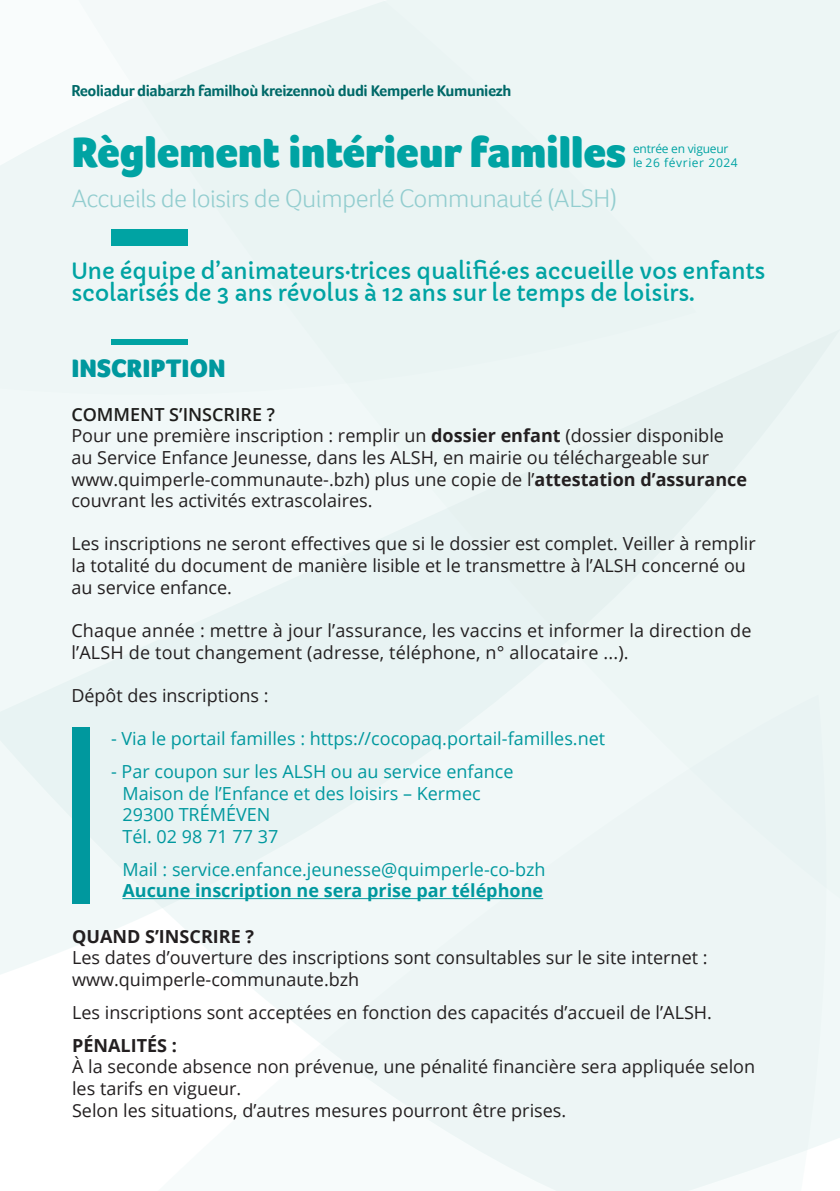
<style>
.page{position:relative;width:840px;height:1191px;background:#fff}
.page>*{position:absolute;margin:0;border:0;box-sizing:border-box;transform-origin:0 0}
.t1{font:900 44px "Foco";color:#00a3a3}
.t2{font:300 26px "Foco";letter-spacing:-.015em;color:#92cdcf}
.t3{font:900 26px "Foco";color:#00989e}
.t4{font:22px/22px "Capriola";letter-spacing:-.01em;color:#00a3a3}
.t5{font:18px/21.6px "Open Sans";color:#231f20}
.t6{font:18px "Open Sans";color:#00989e}
.t7{font:700 18px "Open Sans";color:#00989e}
.t8{font:700 18px "Open Sans";color:#231f20}
.t9{font:600 18px "Open Sans";color:#1d1d1b}
.t10{font:700 16px "Foco";letter-spacing:-.025em;color:#006968}
.t11{font:12px/14px "Open Sans";letter-spacing:-.02em;color:#00a3a3}
.s1{font-weight:700}
</style>
<div class="page">
<div style="left:0;top:0;width:839px;height:1058px;background:#edf6f5"></div>
<div style="left:0;top:0;width:696px;height:395px;background:#edf6f5"></div>
<svg style="left:0;top:694px;width:826px;height:497px;fill:#edf6f5"></svg>
<div style="left:112px;top:229px;width:76px;height:16px;background:#00a3a3"></div>
<div style="left:112px;top:339px;width:76px;height:5px;background:#00a3a3"></div>
<hr style="left:122px;top:898px;width:421px;height:1px;background:#00989e">
<div style="left:72px;top:727px;width:18px;height:177px;background:#00989e"></div>
<p class="t10" style="left:71px;top:81px;width:441px">Reoliadur diabarzh familhoù kreizennoù dudi Kemperle Kumuniezh</p>
<p class="t1" style="left:71px;top:123px;width:556px">Règlement intérieur familles</p>
<p class="t2" style="left:71px;top:181px;width:546px">Accueils de loisirs de Quimperlé Communauté (ALSH)</p>
<p class="t11" style="left:632px;top:141px;width:106px">entrée en vigueur le 26 février 2024</p>
<p class="t4" style="left:71px;top:261px;width:695px">Une équipe d’animateurs·trices qualifié·es accueille vos enfants scolarisés de 3 ans révolus à 12 ans sur le temps de loisirs.</p>
<p class="t3" style="left:71px;top:350px;width:156px">INSCRIPTION</p>
<p class="t9" style="left:71px;top:402px;width:205px">COMMENT S’INSCRIRE ?</p>
<p class="t5" style="left:71px;top:424px;width:677px">Pour une première inscription : remplir un <span class="s1">dossier enfant</span> (dossier disponible au Service Enfance Jeunesse, dans les ALSH, en mairie ou téléchargeable sur www.quimperle-communaute-.bzh) plus une copie de l’<span class="s1">attestation d’assurance </span>couvrant les activités extrascolaires.</p>
<p class="t5" style="left:71px;top:532px;width:685px">Les inscriptions ne seront effectives que si le dossier est complet. Veiller à remplir la totalité du document de manière lisible et le transmettre à l’ALSH concerné ou au service enfance.</p>
<p class="t5" style="left:71px;top:619px;width:681px">Chaque année : mettre à jour l’assurance, les vaccins et informer la direction de l’ALSH de tout changement (adresse, téléphone, n° allocataire ...).</p>
<p class="t5" style="left:71px;top:684px;width:199px">Dépôt des inscriptions :</p>
<p class="t6" style="left:111px;top:726px;width:495px">- Via le portail familles : https://cocopaq.portail-familles.net</p>
<p class="t6" style="left:111px;top:759px;width:403px">- Par coupon sur les ALSH ou au service enfance</p>
<p class="t6" style="left:122px;top:780px;width:359px">Maison de l’Enfance et des loisirs – Kermec</p>
<p class="t6" style="left:122px;top:802px;width:149px">29300 TRÉMÉVEN</p>
<p class="t6" style="left:122px;top:824px;width:157px">Tél. 02 98 71 77 37</p>
<p class="t6" style="left:122px;top:856px;width:424px">Mail : service.enfance.jeunesse@quimperle-co-bzh</p>
<p class="t7" style="left:122px;top:878px;width:422px">Aucune inscription ne sera prise par téléphone</p>
<p class="t8" style="left:72px;top:923px;width:183px">QUAND S’INSCRIRE ?</p>
<p class="t5" style="left:72px;top:946px;width:636px">Les dates d’ouverture des inscriptions sont consultables sur le site internet :</p>
<p class="t5" style="left:72px;top:968px;width:288px">www.quimperle-communaute.bzh</p>
<p class="t5" style="left:72px;top:1001px;width:641px">Les inscriptions sont acceptées en fonction des capacités d’accueil de l’ALSH.</p>
<p class="t8" style="left:72px;top:1032px;width:106px">PÉNALITÉS :</p>
<p class="t5" style="left:72px;top:1055px;width:684px">À la seconde absence non prévenue, une pénalité financière sera appliquée selon les tarifs en vigueur.</p>
<p class="t5" style="left:72px;top:1098px;width:495px">Selon les situations, d’autres mesures pourront être prises.</p>
</div>
